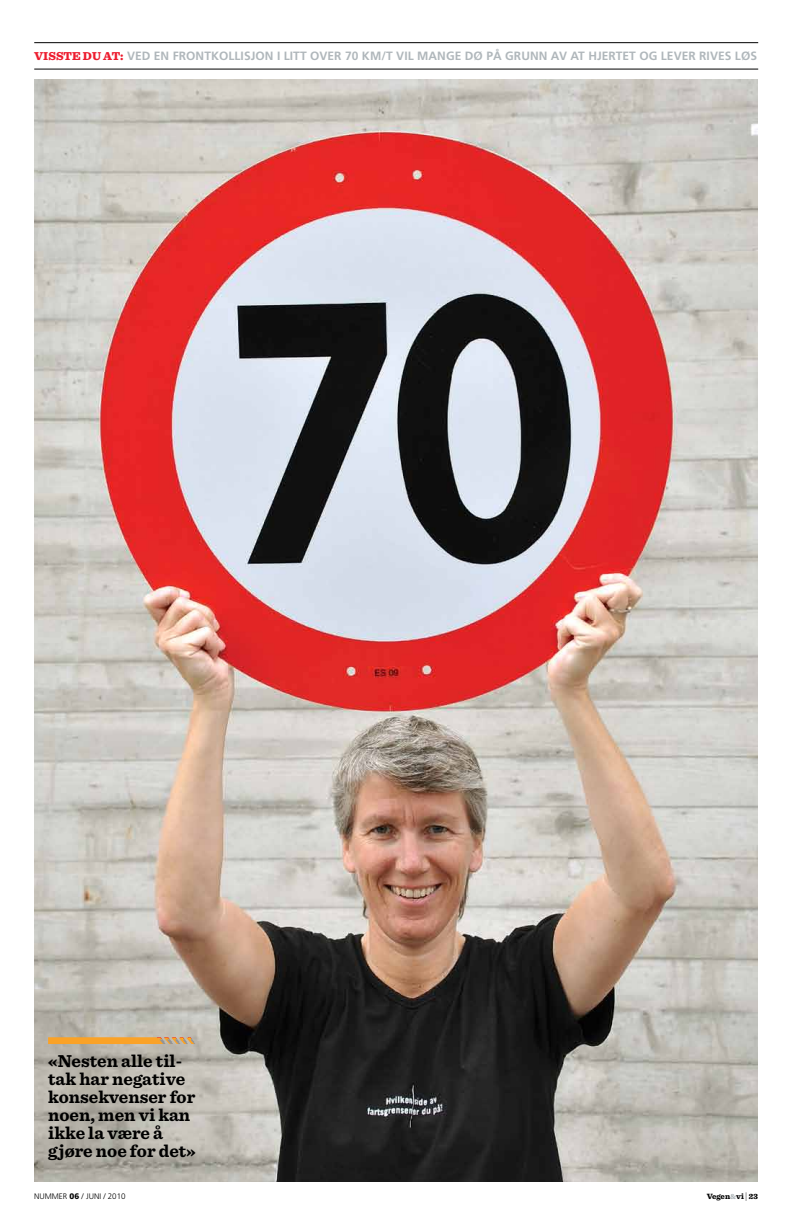
<style>
.page{position:relative;width:792px;height:1224px;background:#fff}
.page>*{position:absolute;margin:0;border:0;box-sizing:border-box;transform-origin:0 0}
.t1{font:700 18px/18px "Sentinel";color:#000}
.t2{font:700 12px "Frutiger";letter-spacing:.005em;color:#b0b7bb}
.t3{font:300 8px "Frutiger";color:#000}
.t4{font:900 8px "Sentinel";letter-spacing:-.015em;color:#000}
.s1{font-family:"Sentinel";font-weight:900;color:#ed1c2e}
.s2{font-weight:900}
.s3{color:#b0b7bb}
.s4{font-weight:300;font-size:9.6px}
</style>
<div class="page">
<img style="left:34px;top:80px;width:724px;height:1101px">
<hr style="left:34px;top:69px;width:724px;height:1px;background:#000">
<hr style="left:34px;top:42px;width:724px;height:1px;background:#000">
<svg style="left:48px;top:1037px;width:147px;height:7px"></svg>
<p class="t2" style="left:34px;top:49px;width:725px"><span class="s1">VISSTE DU AT:</span> VED EN FRONTKOLLISJON I LITT OVER 70 KM/T VIL MANGE DØ PÅ GRUNN AV AT HJERTET OG LEVER RIVES LØS</p>
<h1 class="t1" style="left:48px;top:1051px;width:149px"><span class="s2">«</span>Nesten alle til&shy;tak har negative konsekvenser for noen, men vi kan ikke la være å gjøre noe for det<span class="s2">»</span></h1>
<p class="t3" style="left:34px;top:1192px;width:93px">NUMMER <span class="s2">06</span> / JUNI / 2010</p>
<p class="t4" style="left:707px;top:1190px;width:53px">VEGEN<span class="s3">&amp;</span>VI <span class="s4">|</span> 23</p>
</div>
